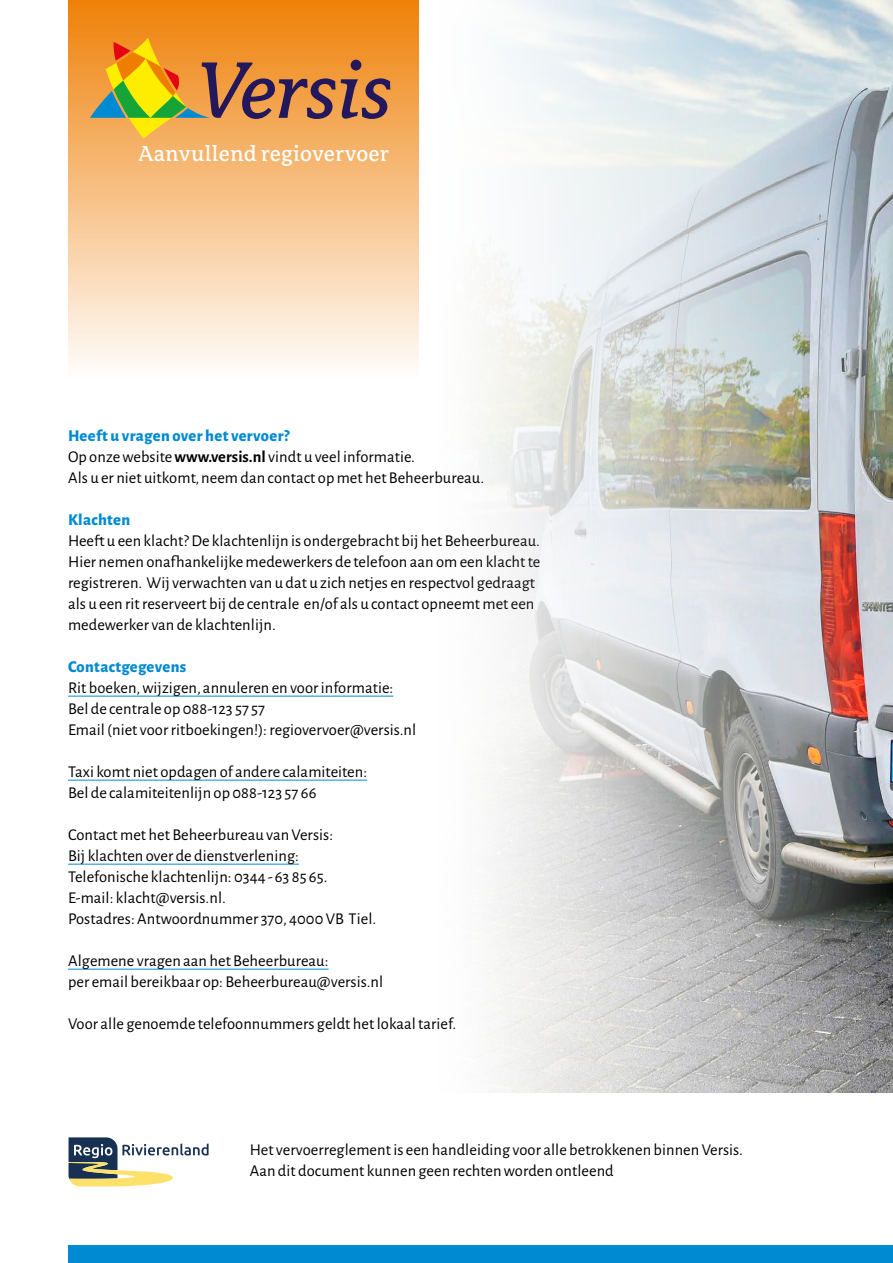
<style>
.page{position:relative;width:893px;height:1263px;background:#fff}
.page>*{position:absolute;margin:0;border:0;box-sizing:border-box;transform-origin:0 0}
.t1{font:24.15px "Avance";letter-spacing:.01em;color:#fff}
.t2{font:16.5px/21px "Alegreya Sans";letter-spacing:.005em;color:#000}
.t3{font:800 16.5px "Alegreya Sans";letter-spacing:.02em;color:#008ad2}
.s1{font-weight:800;color:#008ad2}
.s2{font-weight:700}
</style>
<div class="page">
<div style="left:68px;top:0;width:351px;height:378px;background:linear-gradient(to bottom,#ef8108,#fefdfc)"></div>
<svg style="left:341px;top:60px;width:49px;height:59px;background:#ac6f49"></svg>
<svg style="left:90px;top:38px;width:245px;height:101px;background:#d0943d"></svg>
<div style="left:68px;top:1246px;width:825px;height:17px;background:#008ad2"></div>
<hr style="left:68px;top:696px;width:325px;height:1px;background:#008ad2">
<hr style="left:68px;top:780px;width:299px;height:1px;background:#008ad2">
<hr style="left:68px;top:864px;width:231px;height:1px;background:#008ad2">
<hr style="left:68px;top:969px;width:261px;height:1px;background:#008ad2">
<svg style="left:69px;top:1137px;width:140px;height:50px"></svg>
<img style="left:478px;top:0;width:415px;height:1092px">
<h1 class="t1" style="left:139px;top:142px;width:252px">Aanvullend regiovervoer</h1>
<p class="t2" style="left:68px;top:424px;width:418px"><span class="s1">Heeft u vragen over het vervoer?<br></span>Op onze website <span class="s2">www.versis.nl</span> vindt u veel informatie.<br>Als u er niet uitkomt, neem dan contact op met het Beheerbureau.</p>
<p class="t3" style="left:68px;top:507px;width:64px">Klachten</p>
<p class="t2" style="left:68px;top:529px;width:474px">Heeft u een klacht? De klachtenlijn is ondergebracht bij het Beheerbureau.<br>Hier nemen onafhankelijke medewerkers de telefoon aan om een klacht te registreren. Wij verwachten van u dat u zich netjes en respectvol gedraagt als u een rit reserveert bij de centrale en/of als u contact opneemt met een medewerker van de klachtenlijn.</p>
<p class="t3" style="left:68px;top:654px;width:120px">Contactgegevens</p>
<p class="t2" style="left:68px;top:676px;width:350px">Rit boeken, wijzigen, annuleren en voor informatie:<br>Bel de centrale op 088-123 57 57<br>Email (niet voor ritboekingen!): regiovervoer@versis.nl</p>
<p class="t2" style="left:68px;top:760px;width:301px">Taxi komt niet opdagen of andere calamiteiten:<br>Bel de calamiteitenlijn op 088-123 57 66</p>
<p class="t2" style="left:68px;top:823px;width:310px">Contact met het Beheerbureau van Versis:<br>Bij klachten over de dienstverlening:<br>Telefonische klachtenlijn: 0344 - 63 85 65.<br>E-mail: klacht@versis.nl.<br>Postadres: Antwoordnummer 370, 4000 VB Tiel.</p>
<p class="t2" style="left:68px;top:949px;width:317px">Algemene vragen aan het Beheerbureau:<br>per email bereikbaar op: Beheerbureau@versis.nl</p>
<p class="t2" style="left:68px;top:1012px;width:390px">Voor alle genoemde telefoonnummers geldt het lokaal tarief.</p>
<p class="t2" style="left:250px;top:1138px;width:495px">Het vervoerreglement is een handleiding voor alle betrokkenen binnen Versis.<br>Aan dit document kunnen geen rechten worden ontleend</p>
</div>
